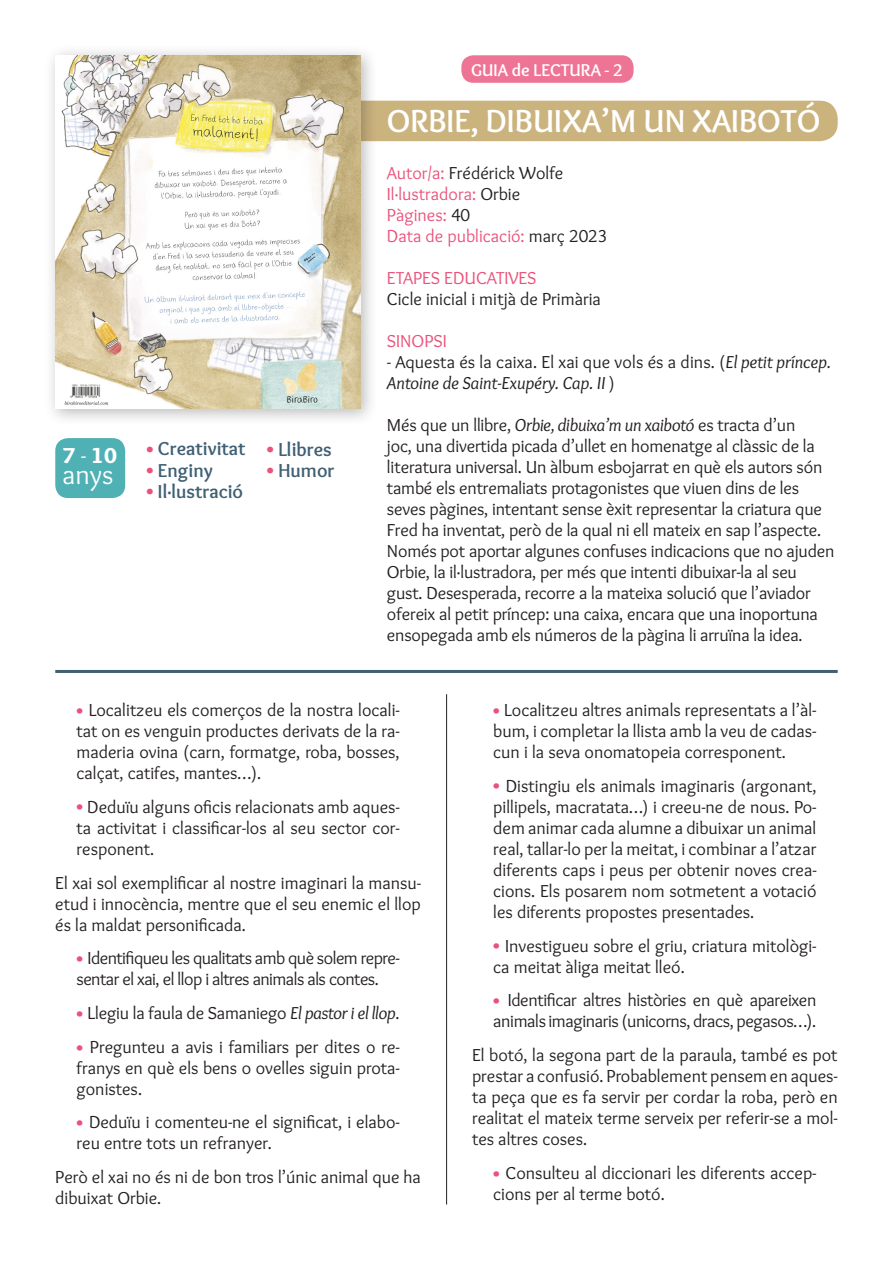
<style>
.page{position:relative;width:893px;height:1263px;background:#fff}
.page>*{position:absolute;margin:0;border:0;box-sizing:border-box;transform-origin:0 0}
.t1{font:700 33px "Overlock";color:#fff}
.t2{font:27.6px "Overlock";color:#fff}
.t3{font:900 22.5px "Overlock";color:#fff}
.t4{font:700 19.5px "Overlock";color:#406074}
.t5{font:18px/21px "Overlock";letter-spacing:-.01em;color:#231f20;text-align:justify}
.t6{font:18px/21px "Overlock";color:#ea527b}
.t7{font:18px/21px "Overlock";letter-spacing:-.03em;color:#231f20}
.t8{font:italic 18px/21px "Overlock";letter-spacing:.005em;color:#231f20}
.t9{font:700 17.7px "Overlock";color:#fff}
.s1{font-weight:400}
.s2{font-size:24px;color:#ea527b}
.s3{color:#231f20}
.s4{font-style:normal}
.s5{font-style:italic}
.s6{font-weight:700;font-size:22.5px;color:#ea527b}
</style>
<div class="page">
<div style="left:461px;top:55px;width:173px;height:28px;background:#ee7495;border-radius:12px"></div>
<hr style="left:446px;top:694px;width:1px;height:510px;background:#231f20">
<hr style="left:55px;top:670px;width:783px;height:3px;background:#406074">
<div style="left:281px;top:101px;width:557px;height:40px;background:#cbb37e;border-radius:18px"></div>
<div style="left:44px;top:44px;width:334px;height:382px;background:#231f20;opacity:.3"></div>
<img style="left:55px;top:55px;width:306px;height:354px">
<div style="left:55px;top:438px;width:70px;height:60px;background:#50b1b5;border-radius:13px"></div>
<p class="t3" style="left:63px;top:441px;width:56px">7 <span class="s1">-</span> 10</p>
<h2 class="t2" style="left:63px;top:459px;width:52px">anys</h2>
<p class="t4" style="left:147px;top:437px;width:100px"><span class="s2">•</span> Creativitat</p>
<p class="t4" style="left:147px;top:459px;width:68px"><span class="s2">•</span> Enginy</p>
<p class="t4" style="left:147px;top:480px;width:98px"><span class="s2">•</span> Il·lustració</p>
<p class="t4" style="left:267px;top:438px;width:66px"><span class="s2">•</span> Llibres</p>
<p class="t4" style="left:267px;top:459px;width:69px"><span class="s2">•</span> Humor</p>
<p class="t9" style="left:471px;top:59px;width:153px">GUIA de LECTURA - 2</p>
<h1 class="t1" style="left:387px;top:102px;width:435px">Orbie, dibuixa’m un xaibotó</h1>
<p class="t6" style="left:387px;top:163px;width:222px">Autor/a: <span class="s3">Frédérick Wolfe<br></span>Il·lustradora: <span class="s3">Orbie<br></span>Pàgines: <span class="s3">40<br></span>Data de publicació: <span class="s3">març 2023</span></p>
<p class="t6" style="left:387px;top:268px;width:151px">ETAPES EDUCATIVES</p>
<p class="t5" style="left:387px;top:289px;width:215px">Cicle inicial i mitjà de Primària</p>
<p class="t6" style="left:387px;top:331px;width:61px">SINOPSI</p>
<p class="t8" style="left:387px;top:352px;width:445px"><span class="s4">- Aquesta és la caixa. El xai que vols és a dins. (</span>El petit príncep.<br>Antoine de Saint-Exupéry. Cap. II <span class="s4">)</span></p>
<p class="t5" style="left:387px;top:415px;width:449px;text-align:left">Més que un llibre, <span class="s5">Orbie, dibuixa’m un xaibotó</span> es tracta d’un<br>joc, una divertida picada d’ullet en homenatge al clàssic de la literatura universal. Un àlbum esbojarrat en què els autors són també els entremaliats protagonistes que viuen dins de les seves pàgines, intentant sense èxit representar la criatura que Fred ha inventat, però de la qual ni ell mateix en sap l’aspecte.<br>Només pot aportar algunes confuses indicacions que no ajuden Orbie, la il·lustradora, per més que intenti dibuixar-la al seu gust. Desesperada, recorre a la mateixa solució que l’aviador ofereix al petit príncep: una caixa, encara que una inoportuna ensopegada amb els números de la pàgina li arruïna la idea.</p>
<p class="t5" style="left:77px;top:700px;width:325px"><span class="s6">•</span> Localitzeu els comerços de la nostra locali&shy;tat on es venguin productes derivats de la ra&shy;maderia ovina (carn, formatge, roba, bosses, calçat, catifes, mantes…).</p>
<p class="t5" style="left:77px;top:796px;width:325px"><span class="s6">•</span> Deduïu alguns oficis relacionats amb aques&shy;ta activitat i classificar-los al seu sector cor&shy;responent.</p>
<p class="t5" style="left:55px;top:872px;width:367px">El xai sol exemplificar al nostre imaginari la mansu&shy;etud i innocència, mentre que el seu enemic el llop és la maldat personificada.</p>
<p class="t7" style="left:77px;top:948px;width:325px"><span class="s6">•</span> Identifiqueu les qualitats amb què solem repre&shy;sentar el xai, el llop i altres animals als contes.</p>
<p class="t5" style="left:77px;top:1003px;width:325px"><span class="s6">•</span> Llegiu la faula de Samaniego <span class="s5">El pastor i el llop</span>.</p>
<p class="t5" style="left:77px;top:1036px;width:325px"><span class="s6">•</span> Pregunteu a avis i familiars per dites o re&shy;franys en què els bens o ovelles siguin prota&shy;gonistes.</p>
<p class="t5" style="left:77px;top:1112px;width:325px"><span class="s6">•</span> Deduïu i comenteu-ne el significat, i elabo&shy;reu entre tots un refranyer.</p>
<p class="t5" style="left:55px;top:1167px;width:367px">Però el xai no és ni de bon tros l’únic animal que ha dibuixat Orbie.</p>
<p class="t5" style="left:493px;top:700px;width:325px"><span class="s6">•</span> Localitzeu altres animals representats a l’àl&shy;bum, i completar la llista amb la veu de cadas&shy;cun i la seva onomatopeia corresponent.</p>
<p class="t5" style="left:493px;top:775px;width:325px"><span class="s6">•</span> Distingiu els animals imaginaris (argonant, pillipels, macratata…) i creeu-ne de nous. Po&shy;dem animar cada alumne a dibuixar un animal real, tallar-lo per la meitat, i combinar a l’atzar diferents caps i peus per obtenir noves crea&shy;cions. Els posarem nom sotmetent a votació les diferents propostes presentades.</p>
<p class="t5" style="left:493px;top:935px;width:325px"><span class="s6">•</span> Investigueu sobre el griu, criatura mitològi&shy;ca meitat àliga meitat lleó.</p>
<p class="t5" style="left:493px;top:990px;width:325px"><span class="s6">•</span> Identificar altres històries en què apareixen animals imaginaris (unicorns, dracs, pegasos…).</p>
<p class="t5" style="left:472px;top:1045px;width:367px">El botó, la segona part de la paraula, també es pot prestar a confusió. Probablement pensem en aques&shy;ta peça que es fa servir per cordar la roba, però en realitat el mateix terme serveix per referir-se a mol&shy;tes altres coses.</p>
<p class="t5" style="left:493px;top:1162px;width:325px"><span class="s6">•</span> Consulteu al diccionari les diferents accep&shy;cions per al terme botó.</p>
</div>
